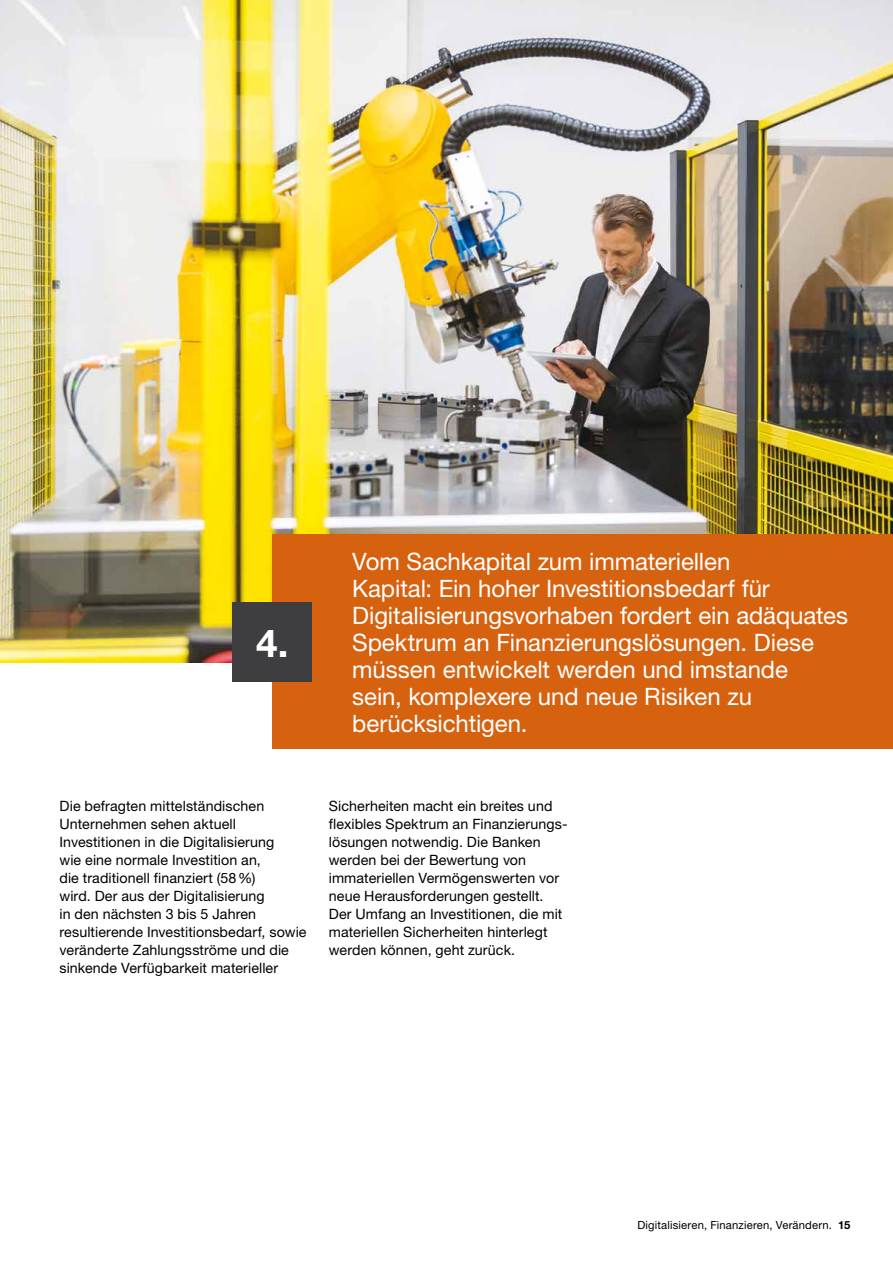
<style>
.page{position:relative;width:893px;height:1263px;background:#fff}
.page>*{position:absolute;margin:0;border:0;box-sizing:border-box;transform-origin:0 0}
.t1{font:700 38.55px "Helvetica Neue LT";color:#fff}
.t2{font:24px/27px "Helvetica Neue LT";letter-spacing:-.005em;color:#fff}
.t3{font:14.25px/18px "Helvetica Neue LT";letter-spacing:.005em;color:#000}
.t4{font:11.25px "Helvetica Neue LT";letter-spacing:.015em;color:#000}
.s1{font-weight:700}
</style>
<div class="page">
<img style="left:0;top:0;width:893px;height:662px">
<div style="left:272px;top:534px;width:621px;height:215px;background:#d66210"></div>
<div style="left:233px;top:602px;width:79px;height:79px;background:#3e3d40"></div>
<h1 class="t1" style="left:256px;top:619px;width:34px">4.</h1>
<p class="t2" style="left:352px;top:548px;width:497px">Vom Sachkapital zum immateriellen<br>Kapital: Ein hoher Investitionsbedarf für Digitalisierungsvorhaben fordert ein adäquates Spektrum an Finanzierungslösungen. Diese müssen entwickelt werden und imstande<br>sein, komplexere und neue Risiken zu berücksichtigen.</p>
<p class="t3" style="left:60px;top:796px;width:249px">Die befragten mittelständischen Unternehmen sehen aktuell Investitionen in die Digitalisierung<br>wie eine normale Investition an,<br>die traditionell finanziert (58%)<br>wird. Der aus der Digitalisierung<br>in den nächsten 3 bis 5 Jahren resultierende Investitionsbedarf, sowie veränderte Zahlungsströme und die sinkende Verfügbarkeit materieller</p>
<p class="t3" style="left:329px;top:796px;width:240px">Sicherheiten macht ein breites und flexibles Spektrum an Finanzierungs&shy;lösungen notwendig. Die Banken werden bei der Bewertung von immateriellen Vermögenswerten vor neue Herausforderungen gestellt.<br>Der Umfang an Investitionen, die mit materiellen Sicherheiten hinterlegt werden können, geht zurück.</p>
<p class="t4" style="left:637px;top:1218px;width:214px">Digitalisieren, Finanzieren, Verändern. <span class="s1">15</span></p>
</div>
